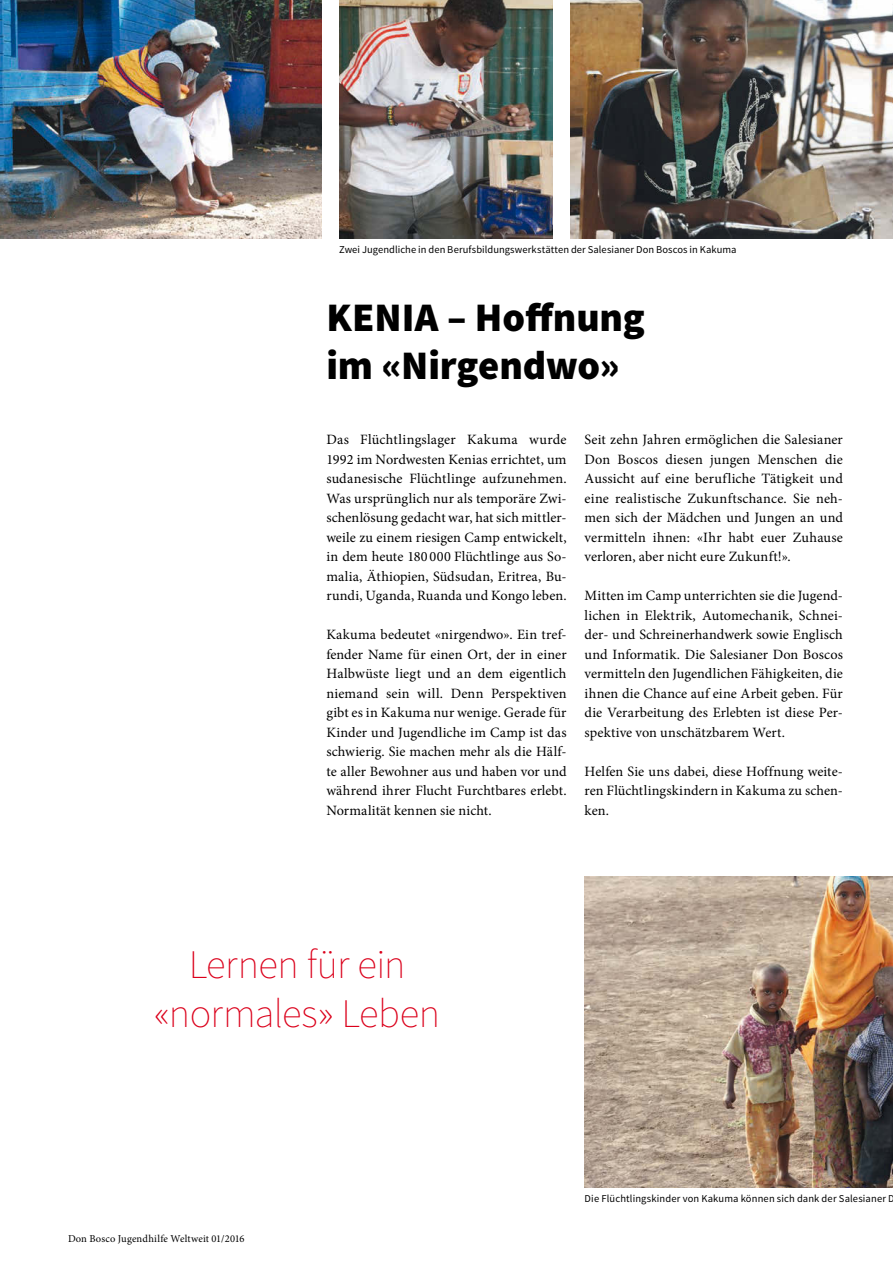
<style>
.page{position:relative;width:893px;height:1263px;background:#fff}
.page>*{position:absolute;margin:0;border:0;box-sizing:border-box;transform-origin:0 0}
.t1{font:900 40.5px/48.6px "Source Sans Pro";letter-spacing:-.005em;color:#000}
.t2{font:200 40.5px/48.6px "Source Sans Pro";letter-spacing:-.015em;color:#db001b;text-align:center}
.t3{font:14.25px/19.5px "Minion Pro";letter-spacing:.005em;color:#000;text-align:justify}
.t4{font:10.5px "Source Sans Pro";letter-spacing:.01em;color:#000}
.t5{font:10.5px "Minion Pro";letter-spacing:.015em;color:#000}
</style>
<div class="page">
<img style="left:0;top:0;width:321px;height:238px">
<img style="left:571px;top:0;width:322px;height:238px">
<img style="left:585px;top:876px;width:308px;height:311px">
<img style="left:339px;top:0;width:214px;height:238px">
<p class="t4" style="left:339px;top:243px;width:399px">Zwei Jugendliche in den Berufsbildungswerkstätten der Salesianer Don Boscos in Kakuma</p>
<h1 class="t1" style="left:326px;top:295px;width:320px">KENIA – Hoffnung im «Nirgendwo»</h1>
<p class="t3" style="left:326px;top:430px;width:242px">Das Flüchtlingslager Kakuma wurde 1992 im Nordwesten Kenias errichtet, um sudanesische Flüchtlinge aufzunehmen.<br>Was ursprünglich nur als temporäre Zwi&shy;schenlösung gedacht war, hat sich mittler&shy;weile zu einem riesigen Camp entwickelt, in dem heute 180 000 Flüchtlinge aus So&shy;malia, Äthiopien, Südsudan, Eritrea, Bu&shy;rundi, Uganda, Ruanda und Kongo leben.</p>
<p class="t3" style="left:326px;top:625px;width:242px">Kakuma bedeutet «nirgendwo». Ein tref&shy;fender Name für einen Ort, der in einer Halbwüste liegt und an dem eigentlich niemand sein will. Denn Perspektiven gibt es in Kakuma nur wenige. Gerade für Kinder und Jugendliche im Camp ist das schwierig. Sie machen mehr als die Hälf&shy;te aller Bewohner aus und haben vor und während ihrer Flucht Furchtbares erlebt.<br>Normalität kennen sie nicht.</p>
<p class="t3" style="left:585px;top:430px;width:260px">Seit zehn Jahren ermöglichen die Salesianer Don Boscos diesen jungen Menschen die Aussicht auf eine berufliche Tätigkeit und eine realistische Zukunftschance. Sie neh&shy;men sich der Mädchen und Jungen an und vermitteln ihnen: «Ihr habt euer Zuhause verloren, aber nicht eure Zukunft!».</p>
<p class="t3" style="left:585px;top:586px;width:260px">Mitten im Camp unterrichten sie die Jugend&shy;lichen in Elektrik, Automechanik, Schnei&shy;der- und Schreinerhandwerk sowie Englisch und Informatik. Die Salesianer Don Boscos vermitteln den Jugendlichen Fähigkeiten, die ihnen die Chance auf eine Arbeit geben. Für die Verarbeitung des Erlebten ist diese Per&shy;spektive von unschätzbarem Wert.</p>
<p class="t3" style="left:585px;top:761px;width:260px">Helfen Sie uns dabei, diese Hoffnung weite&shy;ren Flüchtlingskindern in Kakuma zu schen&shy;ken.</p>
<h1 class="t2" style="left:154px;top:940px;width:287px">Lernen für ein «normales» Leben</h1>
<p class="t5" style="left:68px;top:1231px;width:178px">Don Bosco Jugendhilfe Weltweit 01/2016</p>
<p class="t4" style="left:585px;top:1192px;width:312px">Die Flüchtlingskinder von Kakuma können sich dank der Salesianer D</p>
</div>
